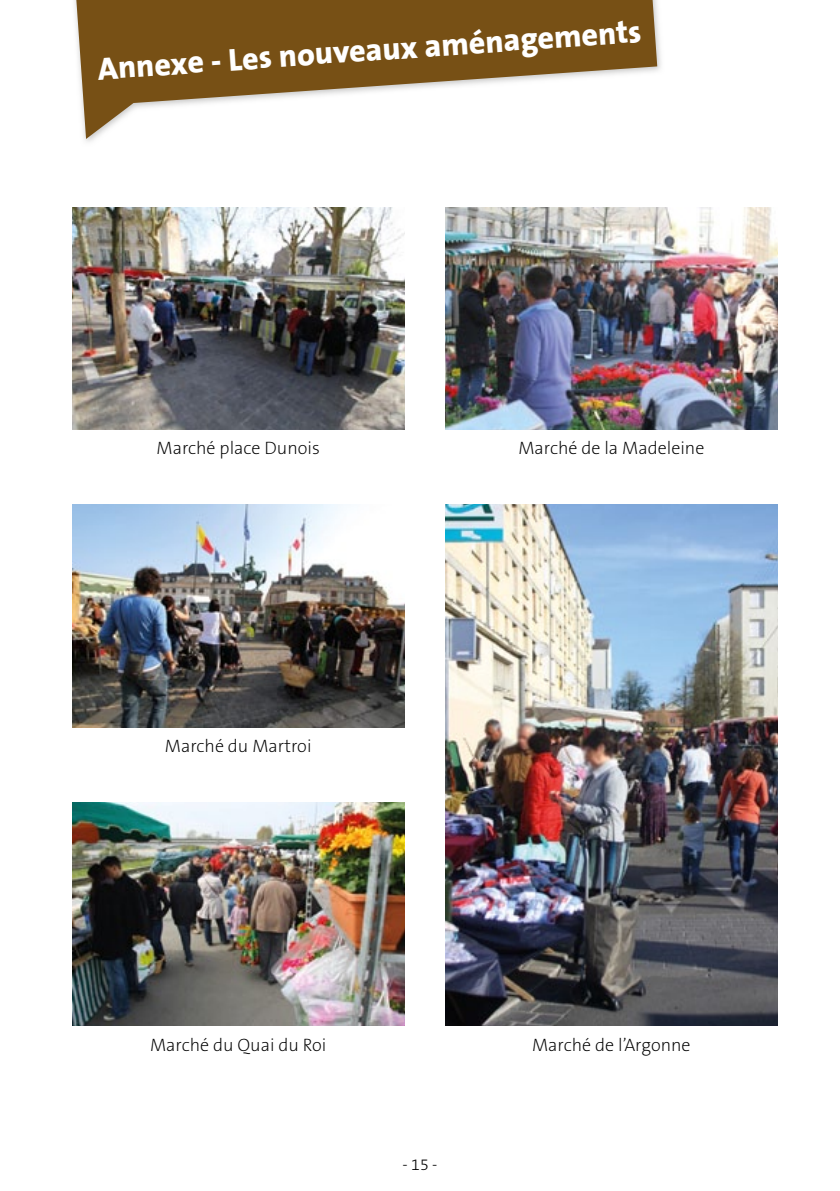
<style>
.page{position:relative;width:840px;height:1191px;background:#fff}
.page>*{position:absolute;margin:0;border:0;box-sizing:border-box;transform-origin:0 0}
.t1{font:800 32px "The Sans B8";color:#fff}
.t2{font:200 18px "The Sans B2";color:#000}
.t3{font:300 16px "The Sans B3";color:#000}
</style>
<div class="page">
<svg style="left:76px;top:0;width:581px;height:139px;fill:#775015"></svg>
<img style="left:72px;top:207px;width:332px;height:222px">
<img style="left:445px;top:207px;width:332px;height:222px">
<img style="left:72px;top:505px;width:332px;height:222px">
<img style="left:72px;top:802px;width:332px;height:223px">
<img style="left:445px;top:505px;width:332px;height:520px">
<h1 class="t1" style="left:96px;top:52px;width:546px;rotate:-4deg">Annexe - Les nouveaux aménagements</h1>
<p class="t2" style="left:156px;top:438px;width:165px">Marché place Dunois</p>
<p class="t2" style="left:518px;top:438px;width:187px">Marché de la Madeleine</p>
<p class="t2" style="left:165px;top:736px;width:148px">Marché du Martroi</p>
<p class="t2" style="left:150px;top:1035px;width:178px">Marché du Quai du Roi</p>
<p class="t2" style="left:532px;top:1035px;width:160px">Marché de l’Argonne</p>
<p class="t3" style="left:402px;top:1156px;width:37px">- 15 -</p>
</div>
